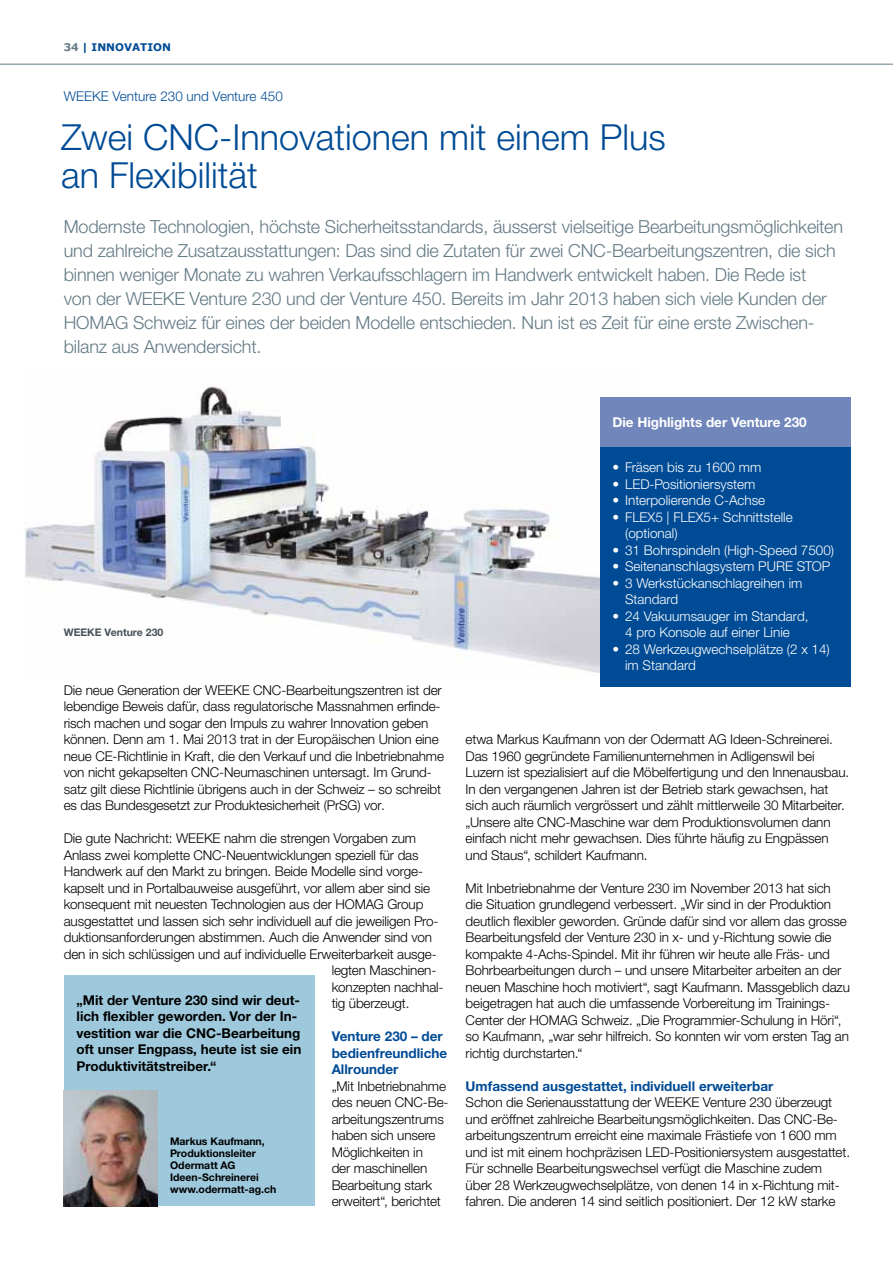
<style>
.page{position:relative;width:893px;height:1263px;background:#fff}
.page>*{position:absolute;margin:0;border:0;box-sizing:border-box;transform-origin:0 0}
.t1{font:300 36px/37.5px "Helvetica Neue LTW1 G";color:#004b95}
.t2{font:300 18px/24px "Helvetica Neue LTW1 G";letter-spacing:-.01em;color:#637a85}
.t3{font:300 13.5px/16.5px "Helvetica Neue LTW1 G";letter-spacing:-.01em;color:#000}
.t4{font:300 13.5px/16.5px "Helvetica Neue LTW1 G";color:#fff}
.t5{font:700 13.5px/16.5px "Helvetica Neue LTW1 G";color:#000}
.t6{font:700 13.5px/16.5px "Helvetica Neue LTW1 G";color:#004b95}
.t7{font:300 13.5px "Helvetica Neue LTW1 G";color:#004b95}
.t8{font:700 13.5px "Helvetica Neue LTW1 G";color:#fff}
.t9{font:700 10.5px/12px "Helvetica Neue LTW1 G";color:#000}
.t10{font:700 10.5px "Helvetica Neue LTW1 G";color:#485258}
.t11{font:700 10.5px "Verdana";color:#004b95}
.s1{color:#637a85}
</style>
<div class="page">
<hr style="left:0;top:64px;width:893px;height:1px;background:#637a85">
<img style="left:25px;top:386px;width:611px;height:287px">
<div style="left:600px;top:447px;width:250px;height:239px;background:#004b95"></div>
<div style="left:600px;top:398px;width:250px;height:49px;background:#7187bc"></div>
<div style="left:64px;top:1091px;width:251px;height:115px;background:#9ec9dd"></div>
<div style="left:64px;top:975px;width:251px;height:116px;background:#9ec9dd"></div>
<img style="left:64px;top:1091px;width:93px;height:115px">
<p class="t11" style="left:64px;top:41px;width:109px"><span class="s1">34</span> | INNOVATION</p>
<p class="t7" style="left:64px;top:87px;width:221px">WEEKE Venture 230 und Venture 450</p>
<h1 class="t1" style="left:61px;top:118px;width:606px">Zwei CNC-Innovationen mit einem Plus an Flexibilität</h1>
<p class="t2" style="left:64px;top:214px;width:781px">Modernste Technologien, höchste Sicherheitsstandards, äusserst vielseitige Bearbeitungsmöglichkeiten und zahlreiche Zusatzausstattungen: Das sind die Zutaten für zwei CNC-Bearbeitungszentren, die sich binnen weniger Monate zu wahren Verkaufsschlagern im Handwerk entwickelt haben. Die Rede ist<br>von der WEEKE Venture 230 und der Venture 450. Bereits im Jahr 2013 haben sich viele Kunden der HOMAG Schweiz für eines der beiden Modelle entschieden. Nun ist es Zeit für eine erste Zwischen&shy;bilanz aus Anwendersicht.</p>
<p class="t10" style="left:64px;top:626px;width:101px">WEEKE Venture 230</p>
<p class="t3" style="left:64px;top:681px;width:382px">Die neue Generation der WEEKE CNC-Bearbeitungszentren ist der lebendige Beweis dafür, dass regulatorische Massnahmen erfinde&shy;risch machen und sogar den Impuls zu wahrer Innovation geben können. Denn am 1. Mai 2013 trat in der Europäischen Union eine neue CE-Richtlinie in Kraft, die den Verkauf und die Inbetriebnahme von nicht gekapselten CNC-Neumaschinen untersagt. Im Grund&shy;satz gilt diese Richtlinie übrigens auch in der Schweiz – so schreibt es das Bundesgesetzt zur Produktesicherheit (PrSG) vor.</p>
<p class="t3" style="left:64px;top:830px;width:354px">Die gute Nachricht: WEEKE nahm die strengen Vorgaben zum</p>
<p class="t3" style="left:64px;top:846px;width:356px">Anlass zwei komplette CNC-Neuentwicklungen speziell für das</p>
<p class="t3" style="left:64px;top:863px;width:361px">Handwerk auf den Markt zu bringen. Beide Modelle sind vorge-</p>
<p class="t3" style="left:64px;top:879px;width:368px">kapselt und in Portalbauweise ausgeführt, vor allem aber sind sie</p>
<p class="t3" style="left:64px;top:896px;width:361px">konsequent mit neuesten Technologien aus der HOMAG Group</p>
<p class="t3" style="left:64px;top:912px;width:376px">ausgestattet und lassen sich sehr individuell auf die jeweiligen Pro-</p>
<p class="t3" style="left:64px;top:929px;width:370px">duktionsanforderungen abstimmen. Auch die Anwender sind von</p>
<p class="t3" style="left:64px;top:945px;width:375px">den in sich schlüssigen und auf individuelle Erweiterbarkeit ausge-</p>
<p class="t3" style="left:332px;top:962px;width:106px">legten Maschinen-</p>
<p class="t3" style="left:332px;top:978px;width:113px">konzepten nachhal-</p>
<p class="t3" style="left:332px;top:995px;width:79px">tig überzeugt.</p>
<p class="t6" style="left:332px;top:1028px;width:117px">Venture 230 – der bedienfreundliche<br>Allrounder</p>
<p class="t3" style="left:332px;top:1077px;width:118px">„Mit Inbetriebnahme des neuen CNC-Be&shy;arbeitungszentrums haben sich unsere<br>Möglichkeiten in<br>der maschinellen<br>Bearbeitung stark erweitert“, berichtet</p>
<p class="t5" style="left:77px;top:991px;width:226px">„Mit der Venture 230 sind wir deut&shy;lich flexibler geworden. Vor der In&shy;vestition war die CNC-Bearbeitung oft unser Engpass, heute ist sie ein Produktivitätstreiber.“</p>
<p class="t9" style="left:170px;top:1135px;width:108px">Markus Kaufmann,<br>Produktionsleiter<br>Odermatt AG<br>Ideen-Schreinerei www.odermatt-ag.ch</p>
<p class="t8" style="left:612px;top:414px;width:196px">Die Highlights der Venture 230</p>
<p class="t4" style="left:612px;top:459px;width:150px">• Fräsen bis zu 1600 mm</p>
<p class="t4" style="left:612px;top:476px;width:144px">• LED-Positioniersystem</p>
<p class="t4" style="left:612px;top:492px;width:154px">• Interpolierende C-Achse</p>
<p class="t4" style="left:625px;top:509px;width:169px;text-indent:-13px">• FLEX5 | FLEX5+ Schnittstelle (optional)</p>
<p class="t4" style="left:612px;top:542px;width:223px">• 31 Bohrspindeln (High-Speed 7500)</p>
<p class="t4" style="left:612px;top:558px;width:220px">• Seitenanschlagsystem PURE STOP</p>
<p class="t4" style="left:625px;top:575px;width:179px;text-indent:-13px">• 3 Werkstückanschlagreihen im<br>Standard</p>
<p class="t4" style="left:612px;top:608px;width:198px;text-align:center">• 24 Vakuumsauger im Standard,<br>4 pro Konsole auf einer Linie</p>
<p class="t4" style="left:625px;top:641px;width:206px;text-indent:-13px">• 28 Werkzeugwechselplätze (2 x 14) im Standard</p>
<p class="t3" style="left:466px;top:731px;width:385px">etwa Markus Kaufmann von der Odermatt AG Ideen-Schreinerei.<br>Das 1960 gegründete Familienunternehmen in Adligenswil bei Luzern ist spezialisiert auf die Möbelfertigung und den Innenausbau.<br>In den vergangenen Jahren ist der Betrieb stark gewachsen, hat sich auch räumlich vergrössert und zählt mittlerweile 30 Mitarbeiter. „Unsere alte CNC-Maschine war dem Produktionsvolumen dann einfach nicht mehr gewachsen. Dies führte häufig zu Engpässen und Staus“, schildert Kaufmann.</p>
<p class="t3" style="left:466px;top:879px;width:386px">Mit Inbetriebnahme der Venture 230 im November 2013 hat sich die Situation grundlegend verbessert. „Wir sind in der Produktion deutlich flexibler geworden. Gründe dafür sind vor allem das grosse Bearbeitungsfeld der Venture 230 in x- und y-Richtung sowie die kompakte 4-Achs-Spindel. Mit ihr führen wir heute alle Fräs- und Bohrbearbeitungen durch – und unsere Mitarbeiter arbeiten an der neuen Maschine hoch motiviert“, sagt Kaufmann. Massgeblich dazu beigetragen hat auch die umfassende Vorbereitung im Trainings-Center der HOMAG Schweiz. „Die Programmier-Schulung in Höri“, so Kaufmann, „war sehr hilfreich. So konnten wir vom ersten Tag an richtig durchstarten.“</p>
<p class="t6" style="left:466px;top:1077px;width:309px">Umfassend ausgestattet, individuell erweiterbar</p>
<p class="t3" style="left:466px;top:1094px;width:386px">Schon die Serienausstattung der WEEKE Venture 230 überzeugt und eröffnet zahlreiche Bearbeitungsmöglichkeiten. Das CNC-Be&shy;arbeitungszentrum erreicht eine maximale Frästiefe von 1600 mm und ist mit einem hochpräzisen LED-Positioniersystem ausgestattet.<br>Für schnelle Bearbeitungswechsel verfügt die Maschine zudem über 28 Werkzeugwechselplätze, von denen 14 in x-Richtung mit&shy;fahren. Die anderen 14 sind seitlich positioniert. Der 12 kW starke</p>
</div>
